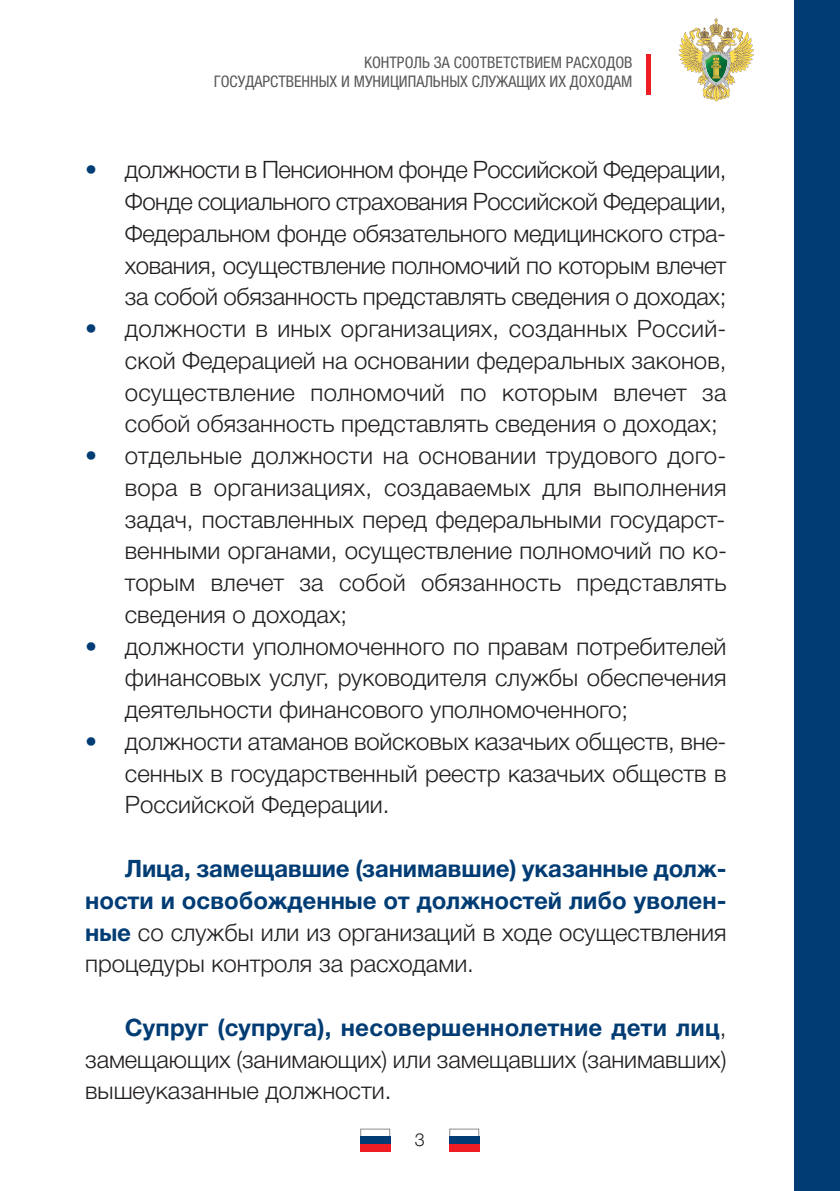
<style>
.page{position:relative;width:840px;height:1191px;background:#fff}
.page>*{position:absolute;margin:0;border:0;box-sizing:border-box;transform-origin:0 0}
.t1{font:24px/31.8px "Helvetica 4 Light";color:#231f20;text-align:justify}
.t2{font:24px/31.8px "Helvetica 7 Bold";color:#013c74;text-align:right}
.t3{font:18px "Helvetica 4 Light";color:#231f20}
.t4{font:condensed 16px/19.2px "Helvetica Neue LTCYR";color:#57585a;text-align:right}
.s1{color:#013c74}
.s2{font-family:"Helvetica 7 Bold";color:#013c74}
.s3{font-family:"Helvetica 4 Light";color:#231f20}
</style>
<div class="page">
<svg style="left:678px;top:18px;width:75px;height:83px"></svg>
<div style="left:645px;top:54px;width:5px;height:41px;background:#ee1d23"></div>
<div style="left:794px;top:0;width:45px;height:1191px;background:#013c74"></div>
<div style="left:360px;top:1128px;width:30px;height:23px;border:1px solid #8a8c8f"></div>
<div style="left:360px;top:1136px;width:30px;height:7px;background:#013c74"></div>
<div style="left:360px;top:1143px;width:30px;height:8px;background:#ee1d23"></div>
<div style="left:449px;top:1128px;width:30px;height:23px;border:1px solid #8a8c8f"></div>
<div style="left:449px;top:1136px;width:30px;height:7px;background:#013c74"></div>
<div style="left:449px;top:1143px;width:30px;height:8px;background:#ee1d23"></div>
<p class="t4" style="left:214px;top:54px;width:420px">КОНТРОЛЬ ЗА СООТВЕТСТВИЕМ РАСХОДОВ<br>ГОСУДАРСТВЕННЫХ И МУНИЦИПАЛЬНЫХ СЛУЖАЩИХ ИХ ДОХОДАМ</p>
<p class="t1" style="left:125px;top:156px;width:602px;text-indent:-40px"><span class="s1">•</span> должности в Пенсионном фонде Российской Федерации, Фонде социального страхования Российской Федерации, Федеральном фонде обязательного медицинского стра&shy;хования, осуществление полномочий по которым влечет за собой обязанность представлять сведения о доходах;</p>
<p class="t1" style="left:125px;top:315px;width:602px;text-indent:-40px"><span class="s1">•</span> должности в иных организациях, созданных Россий&shy;ской Федерацией на основании федеральных законов, осуществление полномочий по которым влечет за собой обязанность представлять сведения о доходах;</p>
<p class="t1" style="left:125px;top:442px;width:603px;text-indent:-40px"><span class="s1">•</span> отдельные должности на основании трудового дого&shy;вора в организациях, создаваемых для выполнения задач, поставленных перед федеральными государст&shy;венными органами, осуществление полномочий по ко&shy;торым влечет за собой обязанность представлять сведения о доходах;</p>
<p class="t1" style="left:125px;top:632px;width:602px;text-indent:-40px"><span class="s1">•</span> должности уполномоченного по правам потребителей финансовых услуг, руководителя службы обеспечения деятельности финансового уполномоченного;</p>
<p class="t1" style="left:125px;top:727px;width:602px;text-indent:-40px"><span class="s1">•</span> должности атаманов войсковых казачьих обществ, вне&shy;сенных в государственный реестр казачьих обществ в Российской Федерации.</p>
<p class="t2" style="left:85px;top:854px;width:642px">Лица, замещавшие (занимавшие) указанные долж&shy;ности и освобожденные от должностей либо уволен-</p>
<p class="t1" style="left:85px;top:918px;width:642px"><span class="s2">ные</span> со службы или из организаций в ходе осуществления процедуры контроля за расходами.</p>
<p class="t2" style="left:125px;top:1013px;width:602px">Супруг (супруга), несовершеннолетние дети лиц<span class="s3">,</span></p>
<p class="t1" style="left:85px;top:1045px;width:642px">замещающих (занимающих) или замещавших (занимавших) вышеуказанные должности.</p>
<p class="t3" style="left:415px;top:1132px;width:12px">3</p>
</div>
